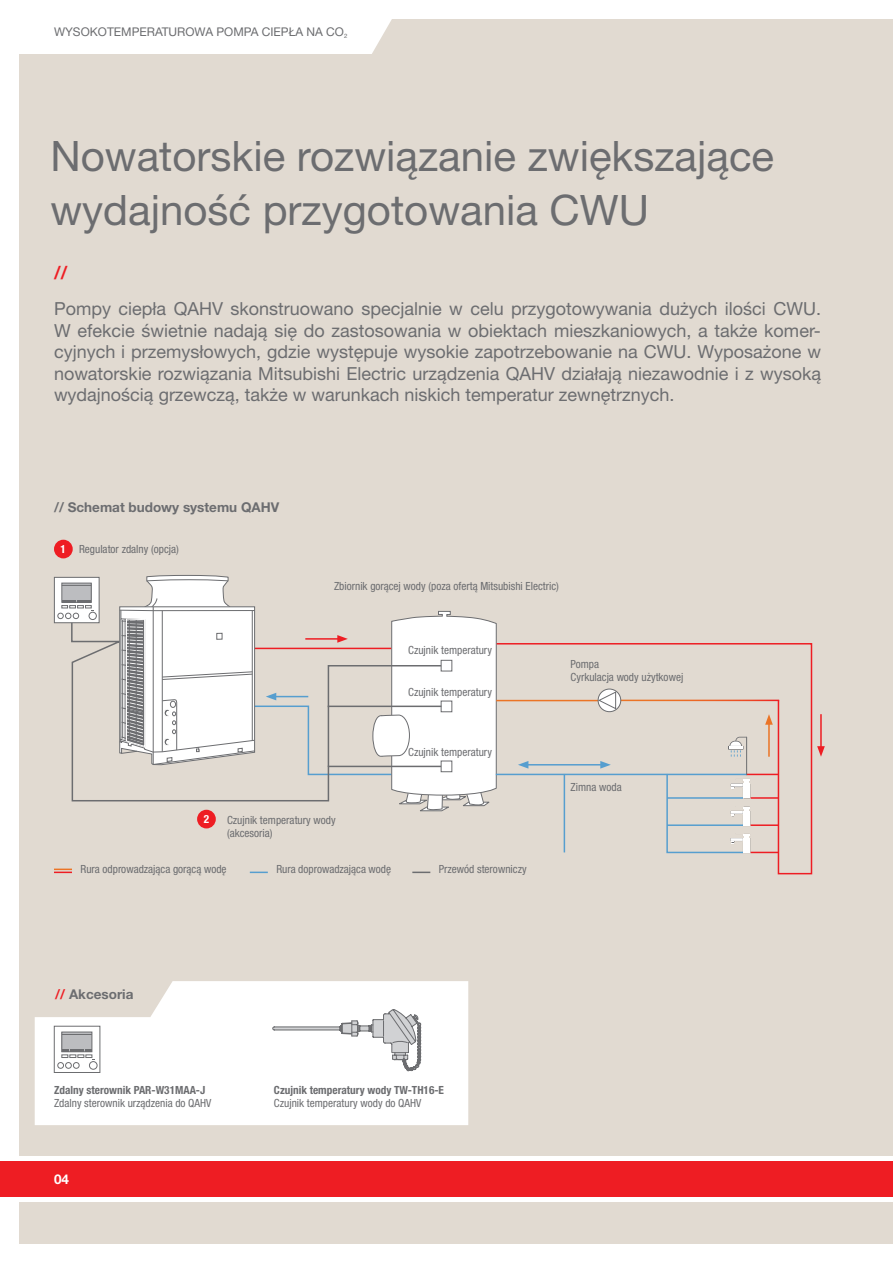
<style>
.page{position:relative;width:893px;height:1263px;background:#fff}
.page>*{position:absolute;margin:0;border:0;box-sizing:border-box;transform-origin:0 0}
.t1{font:42px/54px "Helvetica Neue LT Pro";color:#6c6d70}
.t2{font:18px/21.6px "Helvetica Neue LT Pro";color:#6c6d70;text-align:justify}
.t3{font:700 18px "Helvetica Neue LT Pro";color:#ee1d23}
.t4{font:700 13.5px "Helvetica Neue LT Pro";color:#6c6d70}
.t5{font:700 13.5px "Helvetica Neue LT Pro";color:#fff}
.t6{font:12px "Helvetica Neue LT Pro";color:#6c6d70}
.t7{font:condensed 11.25px/13.5px "Helvetica Neue LT Pro";color:#6c6d70}
.t8{font:700 condensed 11.25px "Helvetica Neue LT Pro";color:#6c6d70}
.t9{font:700 condensed 11.25px "Helvetica Neue LT Pro";color:#fff}
.s1{color:#ee1d23}
</style>
<div class="page">
<div style="left:20px;top:19px;width:873px;height:1225px;background:#e1dad1"></div>
<div style="left:0;top:1161px;width:893px;height:36px;background:#ee1d23"></div>
<hr style="left:0;top:1157px;width:893px;height:4px;background:#fff">
<div style="left:0;top:1197px;width:893px;height:5px;background:#fff"></div>
<div style="left:20px;top:19px;width:372px;height:35px;background:#fff"></div>
<svg style="left:35px;top:981px;width:433px;height:144px;background:#fcfbfa"></svg>
<svg style="left:54px;top:1026px;width:46px;height:47px"></svg>
<div style="left:62px;top:1032px;width:30px;height:20px;background:#bcbdc0"></div>
<div style="left:62px;top:1032px;width:30px;height:20px;border:1px solid #6c6d70"></div>
<hr style="left:62px;top:1034px;width:30px;height:1px;background:#6c6d70">
<div style="left:57px;top:1062px;width:7px;height:6px;border:1px solid #6c6d70;border-radius:50%"></div>
<div style="left:89px;top:1061px;width:8px;height:8px;border:1px solid #6c6d70;border-radius:50%"></div>
<svg style="left:62px;top:1049px;width:32px;height:19px"></svg>
<svg style="left:272px;top:1009px;width:149px;height:63px;background:#e9e9ea"></svg>
<div style="left:54px;top:540px;width:19px;height:18px;background:#ee1d23;border-radius:50%"></div>
<hr style="left:820px;top:714px;width:2px;height:34px;background:#ee1d23">
<svg style="left:817px;top:746px;width:8px;height:11px"></svg>
<svg style="left:497px;top:643px;width:316px;height:232px"></svg>
<hr style="left:496px;top:774px;width:251px;height:1px;background:#569ecf">
<hr style="left:496px;top:700px;width:106px;height:1px;background:#eb7426">
<svg style="left:666px;top:772px;width:112px;height:82px"></svg>
<hr style="left:564px;top:774px;width:1px;height:78px;background:#569ecf">
<svg style="left:70px;top:619px;width:49px;height:183px"></svg>
<div style="left:54px;top:577px;width:45px;height:46px;background:#fff;border:1px solid #6c6d70"></div>
<div style="left:62px;top:583px;width:29px;height:19px;background:#bcbdc0"></div>
<div style="left:61px;top:583px;width:31px;height:20px;border:1px solid #6c6d70"></div>
<svg style="left:62px;top:585px;width:29px;height:1px"></svg>
<div style="left:57px;top:613px;width:7px;height:6px;border:1px solid #6c6d70;border-radius:50%"></div>
<div style="left:89px;top:612px;width:8px;height:8px;border:1px solid #6c6d70;border-radius:50%"></div>
<svg style="left:61px;top:600px;width:33px;height:19px"></svg>
<svg style="left:728px;top:737px;width:18px;height:20px"></svg>
<hr style="left:746px;top:737px;width:1px;height:38px;background:#6c6d70">
<hr style="left:667px;top:824px;width:76px;height:2px;background:#569ecf">
<svg style="left:119px;top:575px;width:378px;height:254px"></svg>
<hr style="left:619px;top:700px;width:160px;height:1px;background:#fff">
<svg style="left:598px;top:689px;width:23px;height:23px"></svg>
<div style="left:598px;top:689px;width:23px;height:23px;border:1px solid #6c6d70;border-radius:50%"></div>
<svg style="left:598px;top:690px;width:19px;height:20px"></svg>
<svg style="left:54px;top:868px;width:18px;height:5px"></svg>
<svg style="left:250px;top:872px;width:18px;height:1px"></svg>
<svg style="left:412px;top:872px;width:18px;height:1px"></svg>
<p class="t6" style="left:54px;top:24px;width:295px">WYSOKOTEMPERATUROWA POMPA CIEPŁA NA CO<sub>2</sub></p>
<h1 class="t1" style="left:50px;top:128px;width:725px">Nowatorskie rozwiązanie zwiększające wydajność przygotowania CWU</h1>
<p class="t3" style="left:54px;top:261px;width:15px">//</p>
<p class="t2" style="left:54px;top:297px;width:768px">Pompy ciepła QAHV skonstruowano specjalnie w celu przygotowywania dużych ilości CWU.<br>W efekcie świetnie nadają się do zastosowania w obiektach mieszkaniowych, a także komer&shy;cyjnych i przemysłowych, gdzie występuje wysokie zapotrzebowanie na CWU. Wyposażone w nowatorskie rozwiązania Mitsubishi Electric urządzenia QAHV działają niezawodnie i z wysoką wydajnością grzewczą, także w warunkach niskich temperatur zewnętrznych.</p>
<p class="t4" style="left:54px;top:499px;width:227px">// Schemat budowy systemu QAHV</p>
<p class="t9" style="left:61px;top:542px;width:7px">1</p>
<p class="t7" style="left:79px;top:542px;width:101px">Regulator zdalny (opcja)</p>
<p class="t7" style="left:334px;top:579px;width:226px">Zbiornik gorącej wody (poza ofertą Mitsubishi Electric)</p>
<p class="t7" style="left:408px;top:643px;width:85px">Czujnik temperatury</p>
<p class="t7" style="left:408px;top:685px;width:85px">Czujnik temperatury</p>
<p class="t9" style="left:204px;top:812px;width:7px">2</p>
<p class="t7" style="left:227px;top:813px;width:110px">Czujnik temperatury wody (akcesoria)</p>
<p class="t7" style="left:408px;top:745px;width:85px">Czujnik temperatury</p>
<p class="t7" style="left:81px;top:862px;width:148px">Rura odprowadzająca gorącą wodę</p>
<p class="t7" style="left:276px;top:862px;width:116px">Rura doprowadzająca wodę</p>
<p class="t7" style="left:439px;top:862px;width:89px">Przewód sterowniczy</p>
<p class="t7" style="left:571px;top:657px;width:114px">Pompa<br>Cyrkulacja wody użytkowej</p>
<p class="t7" style="left:571px;top:780px;width:53px">Zimna woda</p>
<p class="t4" style="left:55px;top:986px;width:80px"><span class="s1">//</span> Akcesoria</p>
<p class="t8" style="left:54px;top:1083px;width:153px">Zdalny sterownik PAR-W31MAA-J</p>
<p class="t7" style="left:54px;top:1096px;width:159px">Zdalny sterownik urządzenia do QAHV</p>
<p class="t5" style="left:54px;top:1170px;width:17px">04</p>
<p class="t8" style="left:274px;top:1083px;width:172px">Czujnik temperatury wody TW-TH16-E</p>
<p class="t7" style="left:274px;top:1096px;width:149px">Czujnik temperatury wody do QAHV</p>
</div>
